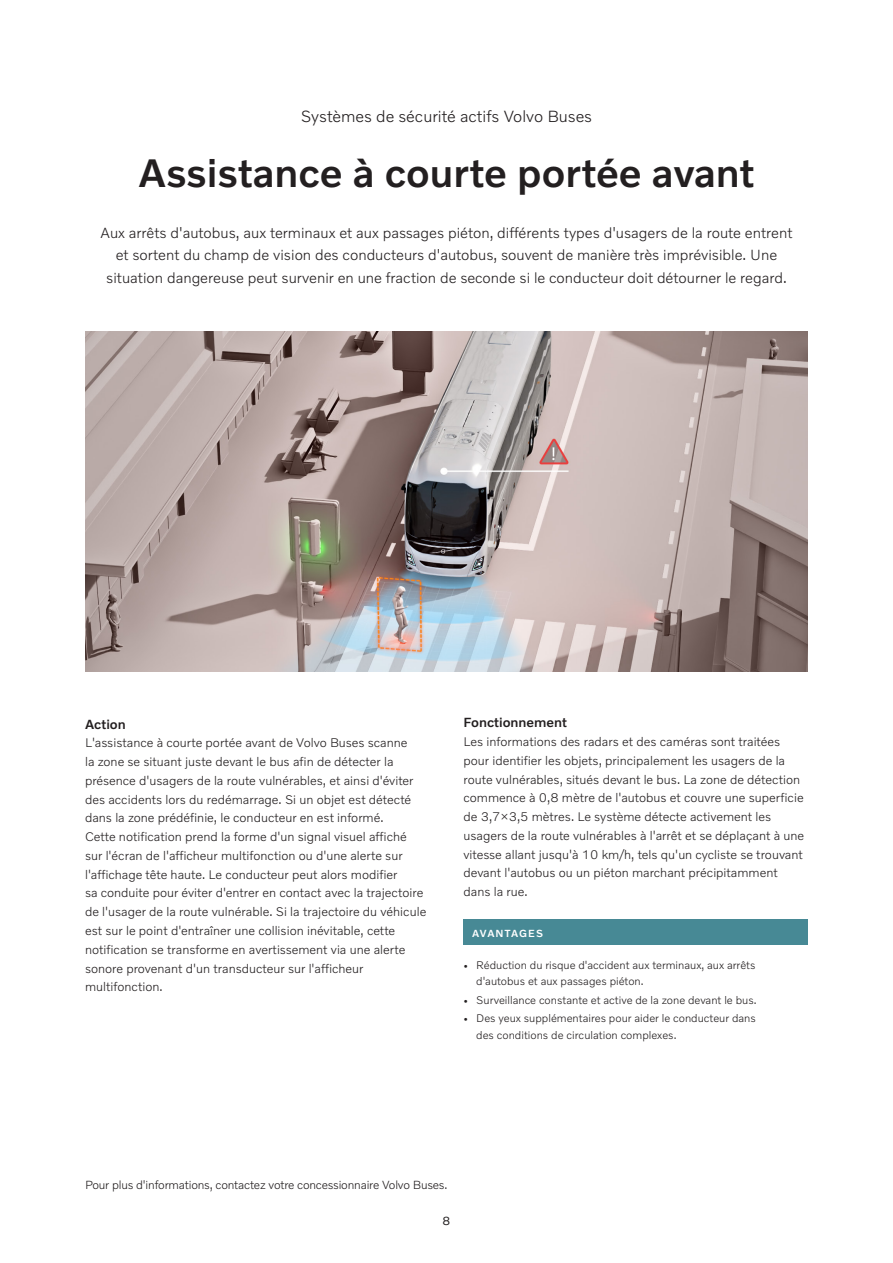
<style>
.page{position:relative;width:893px;height:1263px;background:#fff}
.page>*{position:absolute;margin:0;border:0;box-sizing:border-box;transform-origin:0 0}
.t1{font:700 40.5px "Volvo Novum 3.1";color:#231f20}
.t2{font:300 16.5px "Volvo Novum 3.1";color:#231f20}
.t3{font:300 15px/22.5px "Volvo Novum 3.1";color:#231f20;text-align:center}
.t4{font:700 13.5px "Volvo Novum 3.1";color:#231f20}
.t5{font:300 12.75px/18.8px "Volvo Novum 3.1";color:#231f20}
.t6{font:300 12px "Volvo Novum 3.1";letter-spacing:-.015em;color:#231f20}
.t7{font:12px "Volvo Novum 3.1";color:#231f20}
.t8{font:300 11.25px/16.5px "Volvo Novum 3.1";color:#231f20}
.t9{font:700 10.5px "Volvo Novum 3.1";letter-spacing:.09em;color:#fff}
</style>
<div class="page">
<img style="left:85px;top:332px;width:723px;height:340px">
<div style="left:463px;top:919px;width:345px;height:26px;background:#478995"></div>
<p class="t2" style="left:301px;top:106px;width:293px">Systèmes de sécurité actifs Volvo Buses</p>
<h1 class="t1" style="left:138px;top:148px;width:618px">Assistance à courte portée avant</h1>
<p class="t3" style="left:100px;top:221px;width:693px">Aux arrêts d'autobus, aux terminaux et aux passages piéton, différents types d'usagers de la route entrent et sortent du champ de vision des conducteurs d'autobus, souvent de manière très imprévisible. Une situation dangereuse peut survenir en une fraction de seconde si le conducteur doit détourner le regard.</p>
<p class="t4" style="left:85px;top:715px;width:42px">Action</p>
<p class="t5" style="left:85px;top:733px;width:343px">L'assistance à courte portée avant de Volvo Buses scanne<br>la zone se situant juste devant le bus afin de détecter la présence d'usagers de la route vulnérables, et ainsi d'éviter des accidents lors du redémarrage. Si un objet est détecté dans la zone prédéfinie, le conducteur en est informé.<br>Cette notification prend la forme d'un signal visuel affiché sur l'écran de l'afficheur multifonction ou d'une alerte sur l'affichage tête haute. Le conducteur peut alors modifier<br>sa conduite pour éviter d'entrer en contact avec la trajectoire de l'usager de la route vulnérable. Si la trajectoire du véhicule est sur le point d'entraîner une collision inévitable, cette notification se transforme en avertissement via une alerte sonore provenant d'un transducteur sur l'afficheur multifonction.</p>
<p class="t4" style="left:463px;top:714px;width:105px">Fonctionnement</p>
<p class="t5" style="left:463px;top:732px;width:342px">Les informations des radars et des caméras sont traitées pour identifier les objets, principalement les usagers de la route vulnérables, situés devant le bus. La zone de détection commence à 0,8 mètre de l'autobus et couvre une superficie de 3,7×3,5 mètres. Le système détecte activement les usagers de la route vulnérables à l'arrêt et se déplaçant à une vitesse allant jusqu'à 10 km/h, tels qu'un cycliste se trouvant devant l'autobus ou un piéton marchant précipitamment dans la rue.</p>
<p class="t9" style="left:472px;top:927px;width:72px">AVANTAGES</p>
<p class="t8" style="left:476px;top:956px;width:281px;text-indent:-13px">• Réduction du risque d'accident aux terminaux, aux arrêts d'autobus et aux passages piéton.</p>
<p class="t8" style="left:463px;top:991px;width:295px">• Surveillance constante et active de la zone devant le bus.</p>
<p class="t8" style="left:476px;top:1010px;width:281px;text-indent:-13px">• Des yeux supplémentaires pour aider le conducteur dans des conditions de circulation complexes.</p>
<p class="t6" style="left:85px;top:1177px;width:364px">Pour plus d'informations, contactez votre concessionnaire Volvo Buses.</p>
<p class="t7" style="left:443px;top:1213px;width:9px">8</p>
</div>
